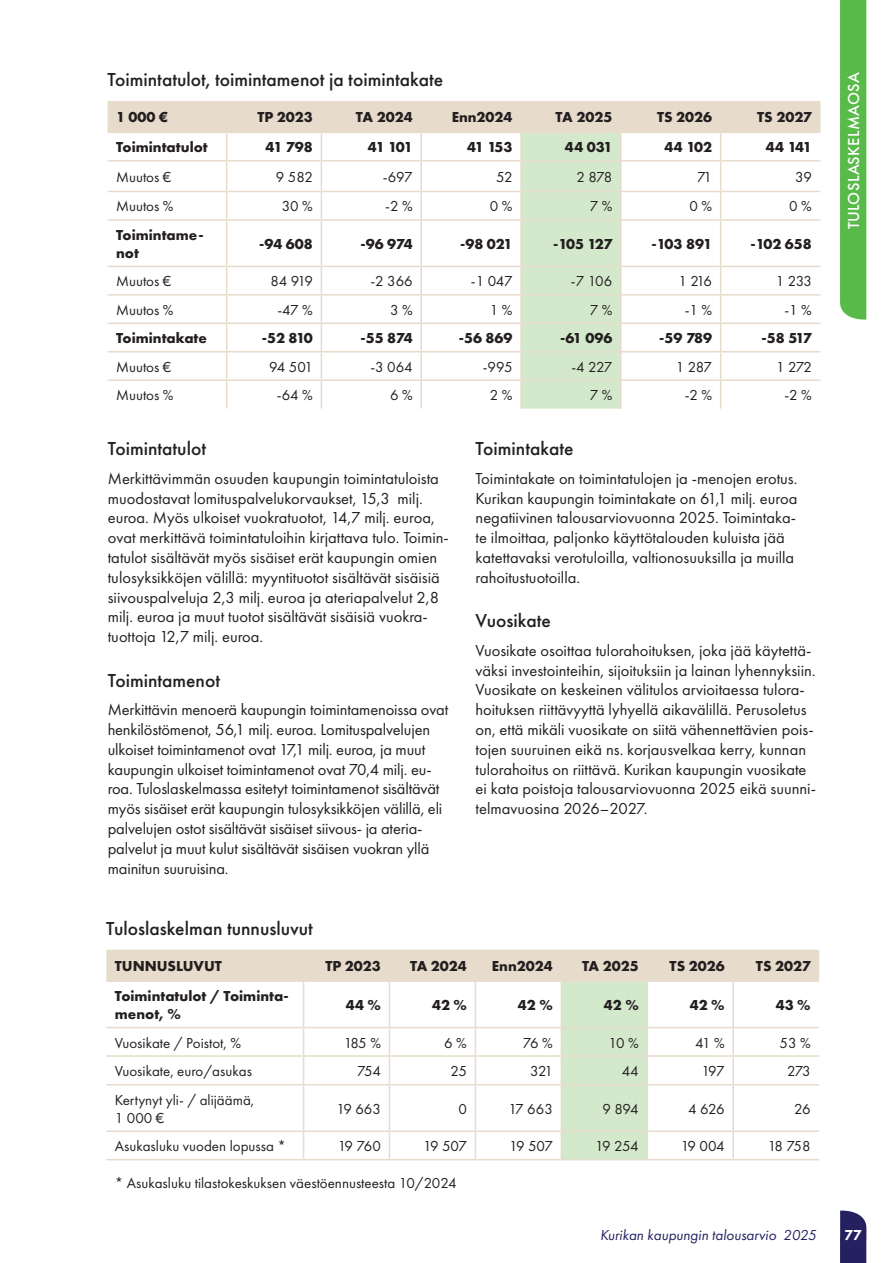
<style>
.page{position:relative;width:893px;height:1263px;background:#fff}
.page>*{position:absolute;margin:0;border:0;box-sizing:border-box;transform-origin:0 0}
.t1{font:500 19.5px "Futura PT";color:#231f20}
.t2{font:16.5px/19.8px "Futura PT";color:#231f20}
.t3{font:500 16.5px "Futura PT";letter-spacing:.02em;color:#fff}
.t4{font:15px/18px "Futura PT";color:#231f20}
.t5{font:700 15px/18px "Futura PT";color:#231f20}
.t6{font:italic 15px "Futura PT";color:#252161}
.t7{font:800 15px "Futura PT";color:#fff}
</style>
<div class="page">
<svg style="left:840px;top:0;width:26px;height:320px;background:#5abb4b"></svg>
<svg style="left:840px;top:1210px;width:26px;height:53px"></svg>
<svg style="left:108px;top:101px;width:712px;height:308px"></svg>
<svg style="left:106px;top:950px;width:713px;height:209px"></svg>
<hr style="left:733px;top:1130px;width:86px;height:2px;background:#e7dccb">
<hr style="left:732px;top:1132px;width:2px;height:27px;background:#e7dccb">
<hr style="left:106px;top:1159px;width:198px;height:1px;background:#e7dccb">
<hr style="left:304px;top:1159px;width:85px;height:1px;background:#e7dccb">
<hr style="left:389px;top:1159px;width:86px;height:1px;background:#e7dccb">
<hr style="left:475px;top:1159px;width:86px;height:1px;background:#e7dccb">
<hr style="left:561px;top:1159px;width:86px;height:1px;background:#e7dccb">
<hr style="left:647px;top:1159px;width:86px;height:1px;background:#e7dccb">
<hr style="left:733px;top:1159px;width:86px;height:1px;background:#e7dccb">
<p class="t1" style="left:108px;top:68px;width:337px">Toimintatulot, toimintamenot ja toimintakate</p>
<p class="t5" style="left:116px;top:108px;width:53px">1 000 €</p>
<p class="t5" style="left:257px;top:108px;width:57px">TP 2023</p>
<p class="t5" style="left:356px;top:108px;width:58px">TA 2024</p>
<p class="t5" style="left:452px;top:108px;width:62px">Enn2024</p>
<p class="t5" style="left:556px;top:108px;width:58px">TA 2025</p>
<p class="t5" style="left:657px;top:108px;width:57px">TS 2026</p>
<p class="t5" style="left:757px;top:108px;width:56px">TS 2027</p>
<p class="t5" style="left:116px;top:138px;width:93px">Toimintatulot</p>
<p class="t5" style="left:266px;top:138px;width:49px">41 798</p>
<p class="t5" style="left:368px;top:138px;width:46px">41 101</p>
<p class="t5" style="left:467px;top:138px;width:47px">41 153</p>
<p class="t5" style="left:565px;top:138px;width:49px">44 031</p>
<p class="t5" style="left:665px;top:138px;width:49px">44 102</p>
<p class="t5" style="left:766px;top:138px;width:48px">44 141</p>
<p class="t4" style="left:116px;top:168px;width:57px">Muutos €</p>
<p class="t4" style="left:276px;top:168px;width:39px">9 582</p>
<p class="t4" style="left:383px;top:168px;width:31px">-697</p>
<p class="t4" style="left:496px;top:168px;width:18px">52</p>
<p class="t4" style="left:576px;top:168px;width:37px">2 878</p>
<p class="t4" style="left:697px;top:168px;width:16px">71</p>
<p class="t4" style="left:795px;top:168px;width:18px">39</p>
<p class="t4" style="left:116px;top:197px;width:59px">Muutos %</p>
<p class="t4" style="left:282px;top:197px;width:33px">30 %</p>
<p class="t4" style="left:385px;top:197px;width:29px">-2 %</p>
<p class="t4" style="left:490px;top:197px;width:24px">0 %</p>
<p class="t4" style="left:590px;top:197px;width:24px">7 %</p>
<p class="t4" style="left:689px;top:197px;width:24px">0 %</p>
<p class="t4" style="left:789px;top:197px;width:24px">0 %</p>
<p class="t5" style="left:116px;top:225px;width:89px">Toimintame&shy;not</p>
<p class="t5" style="left:259px;top:234px;width:55px">-94 608</p>
<p class="t5" style="left:360px;top:234px;width:54px">-96 974</p>
<p class="t5" style="left:460px;top:234px;width:54px">-98 021</p>
<p class="t5" style="left:553px;top:234px;width:61px">-105 127</p>
<p class="t5" style="left:652px;top:234px;width:62px">-103 891</p>
<p class="t5" style="left:750px;top:234px;width:63px">-102 658</p>
<p class="t4" style="left:116px;top:272px;width:57px">Muutos €</p>
<p class="t4" style="left:271px;top:272px;width:44px">84 919</p>
<p class="t4" style="left:370px;top:272px;width:44px">-2 366</p>
<p class="t4" style="left:471px;top:272px;width:43px">-1 047</p>
<p class="t4" style="left:571px;top:272px;width:43px">-7 106</p>
<p class="t4" style="left:678px;top:272px;width:35px">1 216</p>
<p class="t4" style="left:776px;top:272px;width:38px">1 233</p>
<p class="t4" style="left:116px;top:301px;width:59px">Muutos %</p>
<p class="t4" style="left:277px;top:301px;width:37px">-47 %</p>
<p class="t4" style="left:390px;top:301px;width:24px">3 %</p>
<p class="t4" style="left:490px;top:301px;width:24px">1 %</p>
<p class="t4" style="left:590px;top:301px;width:24px">7 %</p>
<p class="t4" style="left:685px;top:301px;width:29px">-1 %</p>
<p class="t4" style="left:784px;top:301px;width:29px">-1 %</p>
<p class="t5" style="left:116px;top:329px;width:92px">Toimintakate</p>
<p class="t5" style="left:262px;top:329px;width:53px">-52 810</p>
<p class="t5" style="left:360px;top:329px;width:54px">-55 874</p>
<p class="t5" style="left:459px;top:329px;width:55px">-56 869</p>
<p class="t5" style="left:560px;top:329px;width:54px">-61 096</p>
<p class="t5" style="left:659px;top:329px;width:54px">-59 789</p>
<p class="t5" style="left:761px;top:329px;width:52px">-58 517</p>
<p class="t4" style="left:116px;top:358px;width:57px">Muutos €</p>
<p class="t4" style="left:269px;top:358px;width:45px">94 501</p>
<p class="t4" style="left:370px;top:358px;width:44px">-3 064</p>
<p class="t4" style="left:483px;top:358px;width:31px">-995</p>
<p class="t4" style="left:571px;top:358px;width:42px">-4 227</p>
<p class="t4" style="left:676px;top:358px;width:38px">1 287</p>
<p class="t4" style="left:776px;top:358px;width:37px">1 272</p>
<p class="t4" style="left:116px;top:386px;width:59px">Muutos %</p>
<p class="t4" style="left:277px;top:386px;width:37px">-64 %</p>
<p class="t4" style="left:390px;top:386px;width:24px">6 %</p>
<p class="t4" style="left:490px;top:386px;width:24px">2 %</p>
<p class="t4" style="left:590px;top:386px;width:24px">7 %</p>
<p class="t4" style="left:685px;top:386px;width:29px">-2 %</p>
<p class="t4" style="left:784px;top:386px;width:29px">-2 %</p>
<p class="t1" style="left:108px;top:437px;width:100px">Toimintatulot</p>
<p class="t2" style="left:108px;top:468px;width:342px">Merkittävimmän osuuden kaupungin toimintatuloista muodostavat lomituspalvelukorvaukset, 15,3 milj. euroa. Myös ulkoiset vuokratuotot, 14,7 milj. euroa, ovat merkittävä toimintatuloihin kirjattava tulo. Toimin&shy;tatulot sisältävät myös sisäiset erät kaupungin omien tulosyksikköjen välillä: myyntituotot sisältävät sisäisiä siivouspalveluja 2,3 milj. euroa ja ateriapalvelut 2,8 milj. euroa ja muut tuotot sisältävät sisäisiä vuokra&shy;tuottoja 12,7 milj. euroa.</p>
<p class="t1" style="left:108px;top:669px;width:114px">Toimintamenot</p>
<p class="t2" style="left:108px;top:700px;width:342px">Merkittävin menoerä kaupungin toimintamenoissa ovat henkilöstömenot, 56,1 milj. euroa. Lomituspalvelujen ulkoiset toimintamenot ovat 17,1 milj. euroa, ja muut kaupungin ulkoiset toimintamenot ovat 70,4 milj. eu&shy;roa. Tuloslaskelmassa esitetyt toimintamenot sisältävät myös sisäiset erät kaupungin tulosyksikköjen välillä, eli palvelujen ostot sisältävät sisäiset siivous- ja ateria&shy;palvelut ja muut kulut sisältävät sisäisen vuokran yllä mainitun suuruisina.</p>
<p class="t1" style="left:476px;top:437px;width:99px">Toimintakate</p>
<p class="t2" style="left:476px;top:468px;width:323px">Toimintakate on toimintatulojen ja -menojen erotus.<br>Kurikan kaupungin toimintakate on 61,1 milj. euroa negatiivinen talousarviovuonna 2025. Toimintaka&shy;te ilmoittaa, paljonko käyttötalouden kuluista jää katettavaksi verotuloilla, valtionosuuksilla ja muilla rahoitustuotoilla.</p>
<p class="t1" style="left:476px;top:609px;width:77px">Vuosikate</p>
<p class="t2" style="left:476px;top:640px;width:342px">Vuosikate osoittaa tulorahoituksen, joka jää käytettä&shy;väksi investointeihin, sijoituksiin ja lainan lyhennyksiin.<br>Vuosikate on keskeinen välitulos arvioitaessa tulora&shy;hoituksen riittävyyttä lyhyellä aikavälillä. Perusoletus on, että mikäli vuosikate on siitä vähennettävien pois&shy;tojen suuruinen eikä ns. korjausvelkaa kerry, kunnan tulorahoitus on riittävä. Kurikan kaupungin vuosikate ei kata poistoja talousarviovuonna 2025 eikä suunni&shy;telmavuosina 2026–2027.</p>
<p class="t1" style="left:106px;top:916px;width:208px">Tuloslaskelman tunnusluvut</p>
<p class="t5" style="left:115px;top:957px;width:109px">TUNNUSLUVUT</p>
<p class="t5" style="left:325px;top:957px;width:57px">TP 2023</p>
<p class="t5" style="left:410px;top:957px;width:58px">TA 2024</p>
<p class="t5" style="left:492px;top:957px;width:62px">Enn2024</p>
<p class="t5" style="left:582px;top:957px;width:58px">TA 2025</p>
<p class="t5" style="left:670px;top:957px;width:57px">TS 2026</p>
<p class="t5" style="left:756px;top:957px;width:56px">TS 2027</p>
<p class="t5" style="left:115px;top:987px;width:175px">Toimintatulot / Toiminta&shy;menot, %</p>
<p class="t5" style="left:346px;top:996px;width:37px">44 %</p>
<p class="t5" style="left:432px;top:996px;width:36px">42 %</p>
<p class="t5" style="left:518px;top:996px;width:36px">42 %</p>
<p class="t5" style="left:604px;top:996px;width:36px">42 %</p>
<p class="t5" style="left:690px;top:996px;width:36px">42 %</p>
<p class="t5" style="left:776px;top:996px;width:36px">43 %</p>
<p class="t4" style="left:115px;top:1033px;width:128px">Vuosikate / Poistot, %</p>
<p class="t4" style="left:344px;top:1033px;width:39px">185 %</p>
<p class="t4" style="left:444px;top:1033px;width:24px">6 %</p>
<p class="t4" style="left:523px;top:1033px;width:32px">76 %</p>
<p class="t4" style="left:609px;top:1033px;width:32px">10 %</p>
<p class="t4" style="left:695px;top:1033px;width:31px">41 %</p>
<p class="t4" style="left:779px;top:1033px;width:33px">53 %</p>
<p class="t4" style="left:115px;top:1062px;width:139px">Vuosikate, euro/asukas</p>
<p class="t4" style="left:357px;top:1062px;width:25px">754</p>
<p class="t4" style="left:450px;top:1062px;width:18px">25</p>
<p class="t4" style="left:530px;top:1062px;width:24px">321</p>
<p class="t4" style="left:622px;top:1062px;width:19px">44</p>
<p class="t4" style="left:701px;top:1062px;width:25px">197</p>
<p class="t4" style="left:787px;top:1062px;width:25px">273</p>
<p class="t4" style="left:115px;top:1091px;width:141px">Kertynyt yli- / alijäämä,<br>1 000 €</p>
<p class="t4" style="left:337px;top:1100px;width:46px">19 663</p>
<p class="t4" style="left:458px;top:1100px;width:10px">0</p>
<p class="t4" style="left:508px;top:1100px;width:46px">17 663</p>
<p class="t4" style="left:602px;top:1100px;width:38px">9 894</p>
<p class="t4" style="left:688px;top:1100px;width:38px">4 626</p>
<p class="t4" style="left:794px;top:1100px;width:18px">26</p>
<p class="t4" style="left:115px;top:1137px;width:173px">Asukasluku vuoden lopussa *</p>
<p class="t4" style="left:338px;top:1137px;width:45px">19 760</p>
<p class="t4" style="left:423px;top:1137px;width:45px">19 507</p>
<p class="t4" style="left:509px;top:1137px;width:45px">19 507</p>
<p class="t4" style="left:595px;top:1137px;width:45px">19 254</p>
<p class="t4" style="left:681px;top:1137px;width:46px">19 004</p>
<p class="t4" style="left:768px;top:1137px;width:44px">18 758</p>
<p class="t4" style="left:115px;top:1174px;width:343px">* Asukasluku tilastokeskuksen väestöennusteesta 10/2024</p>
<p class="t3" style="left:844px;top:229px;width:159px;rotate:-90deg">TULOSLASKELMAOSA</p>
<p class="t6" style="left:600px;top:1226px;width:218px">Kurikan kaupungin talousarvio 2025</p>
<p class="t7" style="left:844px;top:1225px;width:19px">77</p>
</div>
